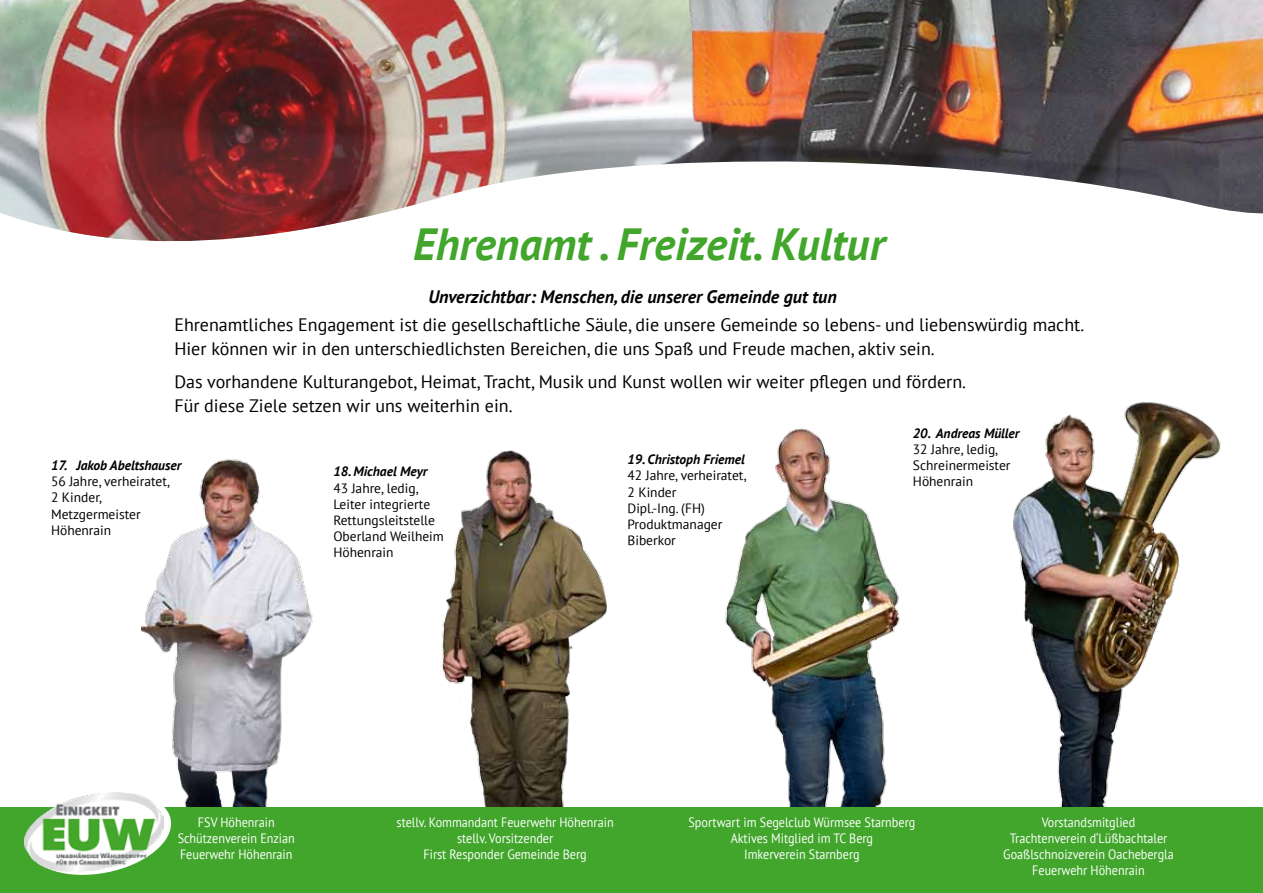
<style>
.page{position:relative;width:1263px;height:893px;background:#fff}
.page>*{position:absolute;margin:0;border:0;box-sizing:border-box;transform-origin:0 0}
.t1{font:italic 700 45px "PT Sans";color:#41a62b}
.t2{font:18px/24px "PT Sans";color:#000}
.t3{font:italic 700 18px "PT Sans";color:#000}
.t4{font:13.5px/16.2px "PT Sans";color:#fff;text-align:center;scale:.9 1}
.t5{font:13.5px/16.2px "PT Sans";color:#000}
.t6{font:italic 700 13.5px "PT Sans";color:#000}
</style>
<div class="page">
<img style="left:142px;top:458px;width:194px;height:350px">
<img style="left:420px;top:451px;width:199px;height:357px">
<img style="left:676px;top:428px;width:227px;height:380px">
<img style="left:1013px;top:402px;width:216px;height:406px">
<div style="left:0;top:808px;width:1263px;height:85px;background:#41a62b"></div>
<img style="left:0;top:0;width:1263px;height:242px">
<svg style="left:23px;top:786px;width:152px;height:89px"></svg>
<img style="left:24px;top:792px;width:139px;height:79px">
<h1 class="t1" style="left:413px;top:215px;width:473px">Ehrenamt . Freizeit. Kultur</h1>
<p class="t3" style="left:428px;top:285px;width:410px">Unverzichtbar: Menschen, die unserer Gemeinde gut tun</p>
<p class="t2" style="left:174px;top:313px;width:912px">Ehrenamtliches Engagement ist die gesellschaftliche Säule, die unsere Gemeinde so lebens- und liebenswürdig macht.<br>Hier können wir in den unterschiedlichsten Bereichen, die uns Spaß und Freude machen, aktiv sein.</p>
<p class="t2" style="left:174px;top:369px;width:793px">Das vorhandene Kulturangebot, Heimat, Tracht, Musik und Kunst wollen wir weiter pflegen und fördern.<br>Für diese Ziele setzen wir uns weiterhin ein.</p>
<p class="t6" style="left:51px;top:456px;width:132px">17. Jakob Abeltshauser</p>
<p class="t5" style="left:51px;top:473px;width:121px">56 Jahre, verheiratet,<br>2 Kinder,<br>Metzgermeister<br>Höhenrain</p>
<p class="t6" style="left:333px;top:463px;width:96px">18. Michael Meyr</p>
<p class="t5" style="left:333px;top:479px;width:112px">43 Jahre, ledig,<br>Leiter integrierte<br>Rettungsleitstelle<br>Oberland Weilheim<br>Höhenrain</p>
<p class="t6" style="left:627px;top:450px;width:119px">19. Christoph Friemel</p>
<p class="t5" style="left:627px;top:467px;width:121px">42 Jahre, verheiratet,<br>2 Kinder<br>Dipl.-Ing. (FH)<br>Produktmanager<br>Biberkor</p>
<p class="t6" style="left:913px;top:424px;width:108px">20. Andreas Müller</p>
<p class="t5" style="left:913px;top:441px;width:99px">32 Jahre, ledig,<br>Schreinermeister<br>Höhenrain</p>
<p class="t4" style="left:178px;top:814px;width:132px">FSV Höhenrain<br>Schützenverein Enzian<br>Feuerwehr Höhenrain</p>
<p class="t4" style="left:397px;top:814px;width:243px">stellv. Kommandant Feuerwehr Höhenrain stellv. Vorsitzender<br>First Responder Gemeinde Berg</p>
<p class="t4" style="left:1003px;top:814px;width:191px">Vorstandsmitglied<br>Trachtenverein d‘Lüßbachtaler<br>Goaßlschnoizverein Oachebergla<br>Feuerwehr Höhenrain</p>
<p class="t4" style="left:688px;top:814px;width:253px">Sportwart im Segelclub Würmsee Starnberg<br>Aktives Mitglied im TC Berg<br>Imkerverein Starnberg</p>
</div>
